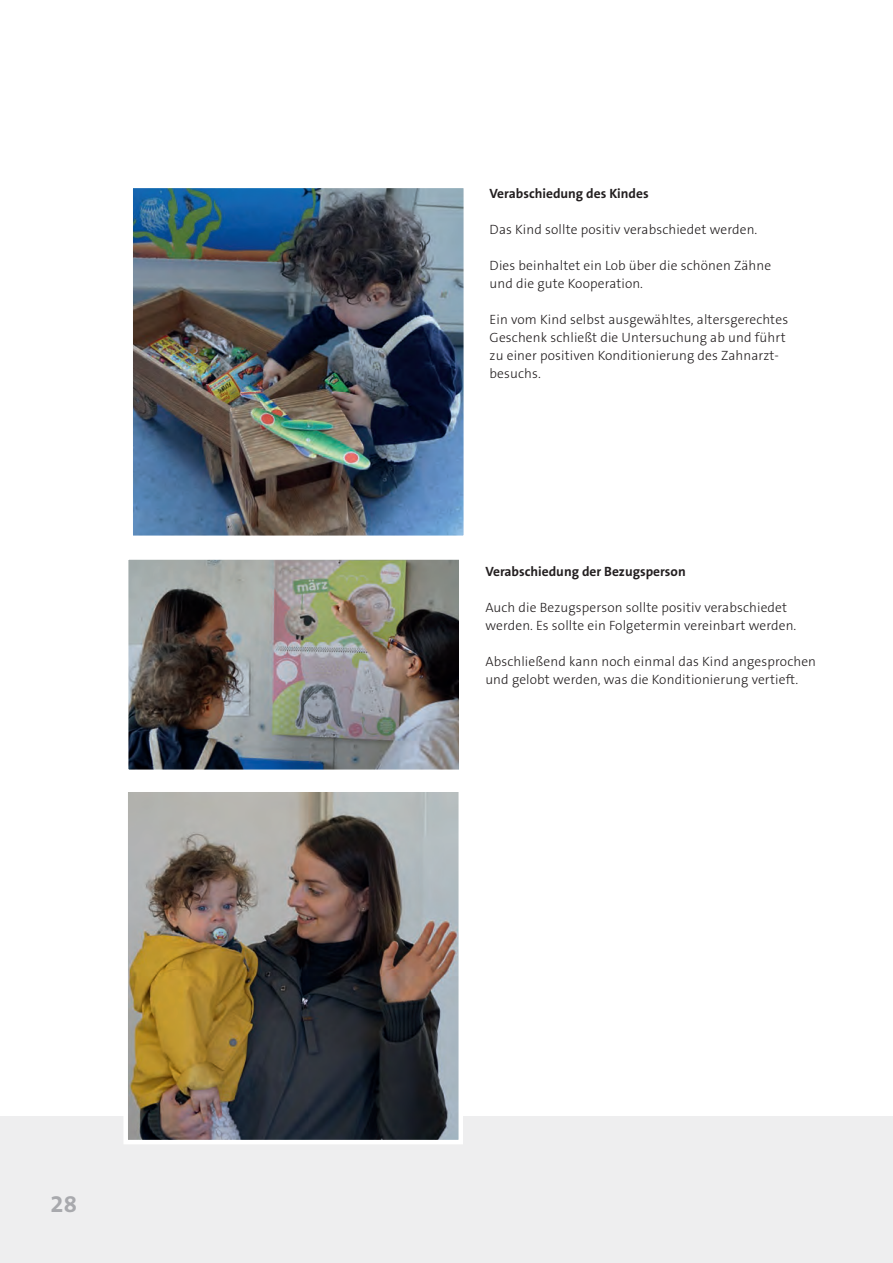
<style>
.page{position:relative;width:893px;height:1263px;background:#fff}
.page>*{position:absolute;margin:0;border:0;box-sizing:border-box;transform-origin:0 0}
.t1{font:700 24px "The Sans B7";color:#a8a9ad}
.t2{font:300 13.5px/18px "The Sans B Plus W3";letter-spacing:.01em;color:#231f20}
.t3{font:700 13.5px "The Sans B Plus W7";color:#231f20}
</style>
<div class="page">
<div style="left:0;top:1117px;width:893px;height:146px;background:#eeeeef"></div>
<img style="left:133px;top:189px;width:330px;height:346px">
<div style="left:128px;top:184px;width:340px;height:356px;border:4px solid #fff"></div>
<img style="left:129px;top:560px;width:329px;height:209px">
<div style="left:124px;top:555px;width:339px;height:219px;border:4px solid #fff"></div>
<img style="left:128px;top:792px;width:330px;height:347px">
<div style="left:123px;top:787px;width:340px;height:357px;border:4px solid #fff"></div>
<h1 class="t1" style="left:51px;top:1191px;width:28px">2 8A</h1>
<p class="t3" style="left:490px;top:185px;width:161px">Verabschiedung des Kindes</p>
<p class="t2" style="left:490px;top:221px;width:269px">Das Kind sollte positiv verabschiedet werden.</p>
<p class="t2" style="left:490px;top:257px;width:283px">Dies beinhaltet ein Lob über die schönen Zähne und die gute Kooperation.</p>
<p class="t2" style="left:490px;top:311px;width:300px">Ein vom Kind selbst ausgewähltes, altersgerechtes Geschenk schließt die Untersuchung ab und führt zu einer positiven Konditionierung des Zahnarzt&shy;besuchs.</p>
<p class="t3" style="left:485px;top:563px;width:202px">Verabschiedung der Bezugsperson</p>
<p class="t2" style="left:485px;top:599px;width:312px">Auch die Bezugsperson sollte positiv verabschiedet werden. Es sollte ein Folgetermin vereinbart werden.</p>
<p class="t2" style="left:485px;top:653px;width:332px">Abschließend kann noch einmal das Kind angesprochen und gelobt werden, was die Konditionierung vertieft.</p>
</div>
